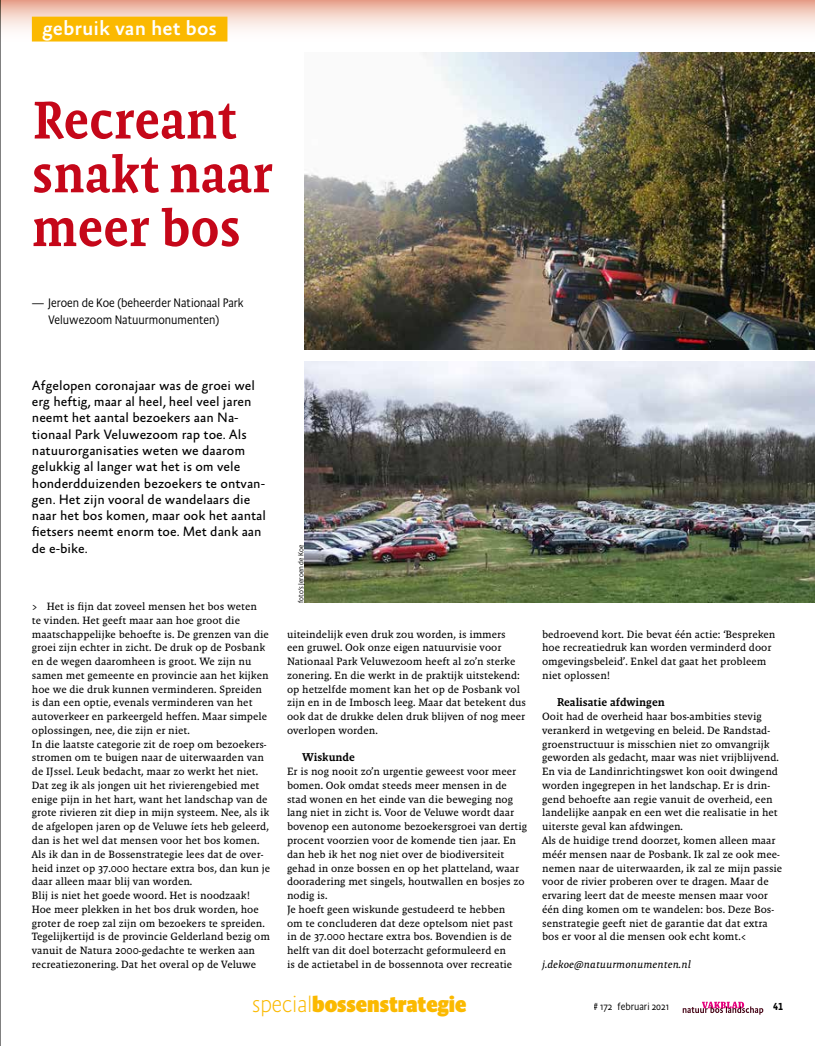
<style>
.page{position:relative;width:815px;height:1046px;background:#fff}
.page>*{position:absolute;margin:0;border:0;box-sizing:border-box;transform-origin:0 0}
.t1{font:500 53.75px/53.8px "Absara TF Head";color:#c50719}
.t2{font:900 23px "Absara Sans TF Head";color:#fbb900}
.t3{font:500 21px "Absara Sans";color:#fff}
.t4{font:13.75px/16.2px "Absara Sans";color:#000}
.t5{font:300 12.5px/16.2px "Absara Sans TF Head";color:#000}
.t6{font:11.5px "Malaga Med";color:#000}
.t7{font:10.75px/13.8px "Malaga Reg";color:#000}
.t8{font:italic 10.75px "Malaga Reg";color:#000}
.t9{font:300 10.38px "Absara Sans Head";color:#000}
.t10{font:500 10.38px "Absara Sans TF Head";color:#000}
.t11{font:300 7.5px "Absara Sans LF Head";color:#000}
.s1{font-weight:100}
</style>
<div class="page">
<svg style="left:683px;top:1001px;width:80px;height:13px"></svg>
<svg style="left:1px;top:0;width:814px;height:42px"></svg>
<div style="left:32px;top:17px;width:195px;height:24px;background:#fbb900"></div>
<img style="left:305px;top:52px;width:510px;height:297px">
<img style="left:305px;top:361px;width:510px;height:241px">
<hr style="left:0;top:0;width:1px;height:1045px;background:#000">
<h3 class="t3" style="left:42px;top:17px;width:176px">gebruik van het bos</h3>
<h1 class="t1" style="left:32px;top:93px;width:242px">Recreant snakt naar meer bos</h1>
<p class="t5" style="left:48px;top:295px;width:197px;text-indent:-16px">— Jeroen de Koe (beheerder Nationaal Park<br>Veluwezoom Natuurmonumenten)</p>
<p class="t4" style="left:32px;top:378px;width:236px">Afgelopen coronajaar was de groei wel erg heftig, maar al heel, heel veel jaren neemt het aantal bezoekers aan Na&shy;tionaal Park Veluwezoom rap toe. Als natuurorganisaties weten we daarom gelukkig al langer wat het is om vele honderdduizenden bezoekers te ontvan&shy;gen. Het zijn vooral de wandelaars die naar het bos komen, maar ook het aantal fietsers neemt enorm toe. Met dank aan de e-bike.</p>
<p class="t7" style="left:32px;top:599px;width:240px">&gt; Het is fijn dat zoveel mensen het bos weten<br>te vinden. Het geeft maar aan hoe groot die maatschappelijke behoefte is. De grenzen van die groei zijn echter in zicht. De druk op de Posbank en de wegen daaromheen is groot. We zijn nu samen met gemeente en provincie aan het kijken hoe we die druk kunnen verminderen. Spreiden is dan een optie, evenals verminderen van het autoverkeer en parkeergeld heffen. Maar simpele oplossingen, nee, die zijn er niet.<br>In die laatste categorie zit de roep om bezoekers&shy;stromen om te buigen naar de uiterwaarden van de IJssel. Leuk bedacht, maar zo werkt het niet.<br>Dat zeg ik als jongen uit het rivierengebied met enige pijn in het hart, want het landschap van de grote rivieren zit diep in mijn systeem. Nee, als ik de afgelopen jaren op de Veluwe íets heb geleerd, dan is het wel dat mensen voor het bos komen.<br>Als ik dan in de Bossenstrategie lees dat de over&shy;heid inzet op 37.000 hectare extra bos, dan kun je daar alleen maar blij van worden.<br>Blij is niet het goede woord. Het is noodzaak!<br>Hoe meer plekken in het bos druk worden, hoe groter de roep zal zijn om bezoekers te spreiden.<br>Tegelijkertijd is de provincie Gelderland bezig om vanuit de Natura 2000-gedachte te werken aan recreatiezonering. Dat het overal op de Veluwe</p>
<p class="t11" style="left:296px;top:602px;width:60px;rotate:-90deg">foto’s Jeroen de Koe</p>
<p class="t7" style="left:287px;top:627px;width:241px">uiteindelijk even druk zou worden, is immers<br>een gruwel. Ook onze eigen natuurvisie voor Nationaal Park Veluwezoom heeft al zo’n sterke zonering. En die werkt in de praktijk uitstekend: op hetzelfde moment kan het op de Posbank vol zijn en in de Imbosch leeg. Maar dat betekent dus ook dat de drukke delen druk blijven of nog meer overlopen worden.</p>
<p class="t6" style="left:302px;top:750px;width:54px">Wiskunde</p>
<p class="t7" style="left:287px;top:764px;width:242px">Er is nog nooit zo’n urgentie geweest voor meer bomen. Ook omdat steeds meer mensen in de stad wonen en het einde van die beweging nog lang niet in zicht is. Voor de Veluwe wordt daar bovenop een autonome bezoekersgroei van dertig procent voorzien voor de komende tien jaar. En dan heb ik het nog niet over de biodiversiteit gehad in onze bossen en op het platteland, waar dooradering met singels, houtwallen en bosjes zo nodig is.<br>Je hoeft geen wiskunde gestudeerd te hebben<br>om te concluderen dat deze optelsom niet past<br>in de 37.000 hectare extra bos. Bovendien is de helft van dit doel boterzacht geformuleerd en<br>is de actietabel in de bossennota over recreatie</p>
<p class="t7" style="left:542px;top:627px;width:235px">bedroevend kort. Die bevat één actie: ‘Bespreken hoe recreatiedruk kan worden verminderd door omgevingsbeleid’. Enkel dat gaat het probleem niet oplossen!</p>
<p class="t6" style="left:557px;top:695px;width:109px">Realisatie afdwingen</p>
<p class="t7" style="left:542px;top:709px;width:242px">Ooit had de overheid haar bos-ambities stevig verankerd in wetgeving en beleid. De Randstad&shy;groenstructuur is misschien niet zo omvangrijk geworden als gedacht, maar was niet vrijblijvend.<br>En via de Landinrichtingswet kon ooit dwingend worden ingegrepen in het landschap. Er is drin&shy;gend behoefte aan regie vanuit de overheid, een landelijke aanpak en een wet die realisatie in het uiterste geval kan afdwingen.<br>Als de huidige trend doorzet, komen alleen maar méér mensen naar de Posbank. Ik zal ze ook mee&shy;nemen naar de uiterwaarden, ik zal ze mijn passie voor de rivier proberen over te dragen. Maar de ervaring leert dat de meeste mensen maar voor één ding komen om te wandelen: bos. Deze Bos&shy;senstrategie geeft niet de garantie dat dat extra bos er voor al die mensen ook echt komt.&lt;</p>
<p class="t8" style="left:542px;top:957px;width:150px">j.dekoe@natuurmonumenten.nl</p>
<h2 class="t2" style="left:252px;top:990px;width:216px"><span class="s1">special</span>bossenstrategie</h2>
<p class="t9" style="left:594px;top:999px;width:77px"># 172 februari 2021</p>
<p class="t10" style="left:773px;top:999px;width:11px">41</p>
</div>
